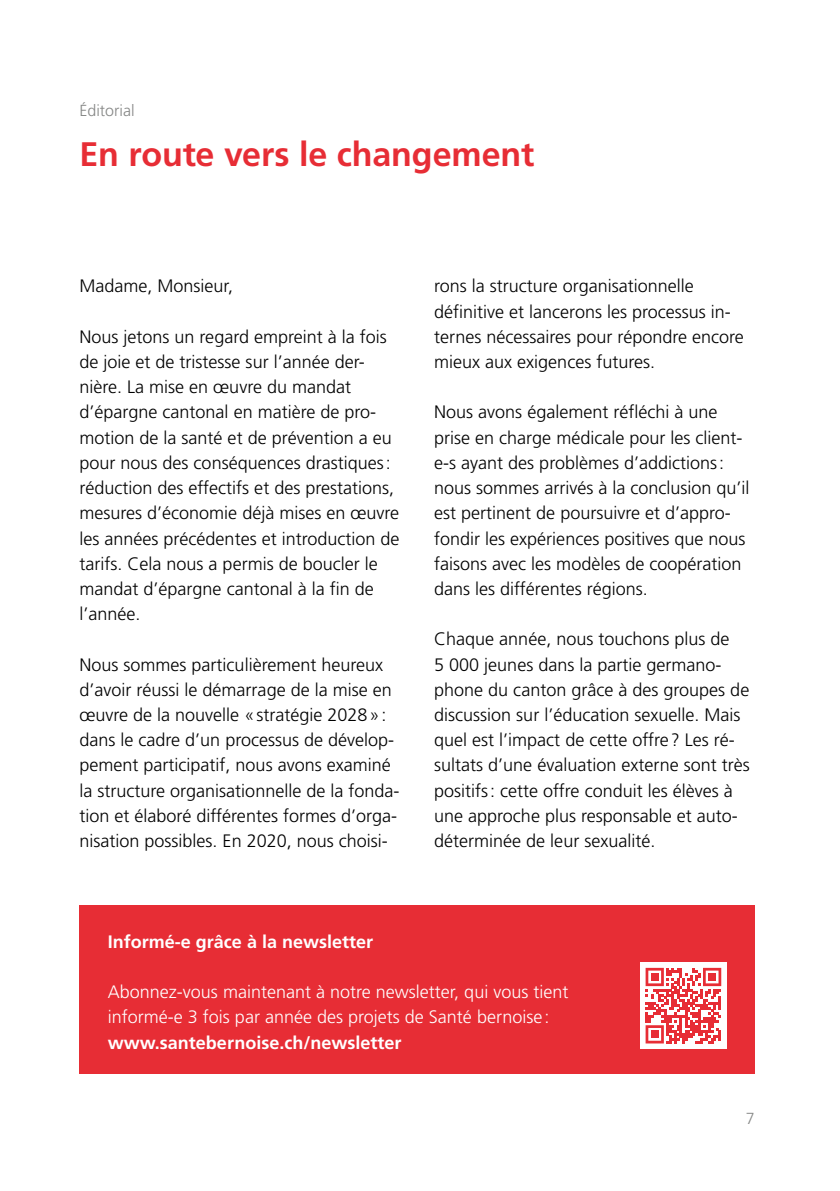
<style>
.page{position:relative;width:840px;height:1191px;background:#fff}
.page>*{position:absolute;margin:0;border:0;box-sizing:border-box;transform-origin:0 0}
.t1{font:700 34px "Frutiger";letter-spacing:-.005em;color:#e72d35}
.t2{font:300 18px/25.2px "Frutiger";color:#000}
.t3{font:300 18px/25.2px "Frutiger";color:#fff}
.t4{font:700 18px "Frutiger";color:#fff}
.t5{font:300 16px "Frutiger";color:#868786}
</style>
<div class="page">
<div style="left:79px;top:905px;width:675px;height:169px;background:#e72d35"></div>
<div style="left:640px;top:962px;width:86px;height:86px;background:#fff"></div>
<svg style="left:645px;top:968px;width:75px;height:75px"></svg>
<div style="left:650px;top:973px;width:8px;height:8px;background:#e72d35"></div>
<div style="left:707px;top:973px;width:8px;height:8px;background:#e72d35"></div>
<div style="left:650px;top:1030px;width:8px;height:8px;background:#e72d35"></div>
<p class="t5" style="left:79px;top:101px;width:57px">Éditorial</p>
<h1 class="t1" style="left:79px;top:135px;width:456px">En route vers le changement</h1>
<p class="t2" style="left:79px;top:273px;width:155px">Madame, Monsieur,</p>
<p class="t2" style="left:79px;top:324px;width:321px">Nous jetons un regard empreint à la fois de joie et de tristesse sur l’année der&shy;nière. La mise en œuvre du mandat d’épargne cantonal en matière de pro&shy;motion de la santé et de prévention a eu pour nous des conséquences drastiques: réduction des effectifs et des prestations, mesures d’économie déjà mises en œuvre les années précédentes et introduction de tarifs. Cela nous a permis de boucler le mandat d’épargne cantonal à la fin de l’année.</p>
<p class="t2" style="left:79px;top:651px;width:321px">Nous sommes particulièrement heureux d’avoir réussi le démarrage de la mise en œuvre de la nouvelle «stratégie 2028»: dans le cadre d’un processus de dévelop&shy;pement participatif, nous avons examiné la structure organisationnelle de la fonda&shy;tion et élaboré différentes formes d’orga&shy;nisation possibles. En 2020, nous choisi-</p>
<p class="t2" style="left:434px;top:273px;width:311px">rons la structure organisationnelle définitive et lancerons les processus in&shy;ternes nécessaires pour répondre encore mieux aux exigences futures.</p>
<p class="t2" style="left:434px;top:399px;width:317px">Nous avons également réfléchi à une prise en charge médicale pour les client&shy;e-s ayant des problèmes d’addictions: nous sommes arrivés à la conclusion qu’il est pertinent de poursuivre et d’appro&shy;fondir les expériences positives que nous faisons avec les modèles de coopération dans les différentes régions.</p>
<p class="t2" style="left:434px;top:626px;width:317px">Chaque année, nous touchons plus de<br>5 000 jeunes dans la partie germano&shy;phone du canton grâce à des groupes de discussion sur l’éducation sexuelle. Mais quel est l’impact de cette offre? Les ré&shy;sultats d’une évaluation externe sont très positifs: cette offre conduit les élèves à une approche plus responsable et auto&shy;déterminée de leur sexualité.</p>
<p class="t4" style="left:108px;top:931px;width:267px">Informé-e grâce à la newsletter</p>
<p class="t3" style="left:108px;top:979px;width:462px">Abonnez-vous maintenant à notre newsletter, qui vous tient informé-e 3 fois par année des projets de Santé bernoise:</p>
<p class="t4" style="left:108px;top:1031px;width:295px">www.santebernoise.ch/newsletter</p>
<p class="t5" style="left:745px;top:1109px;width:10px">7</p>
</div>
